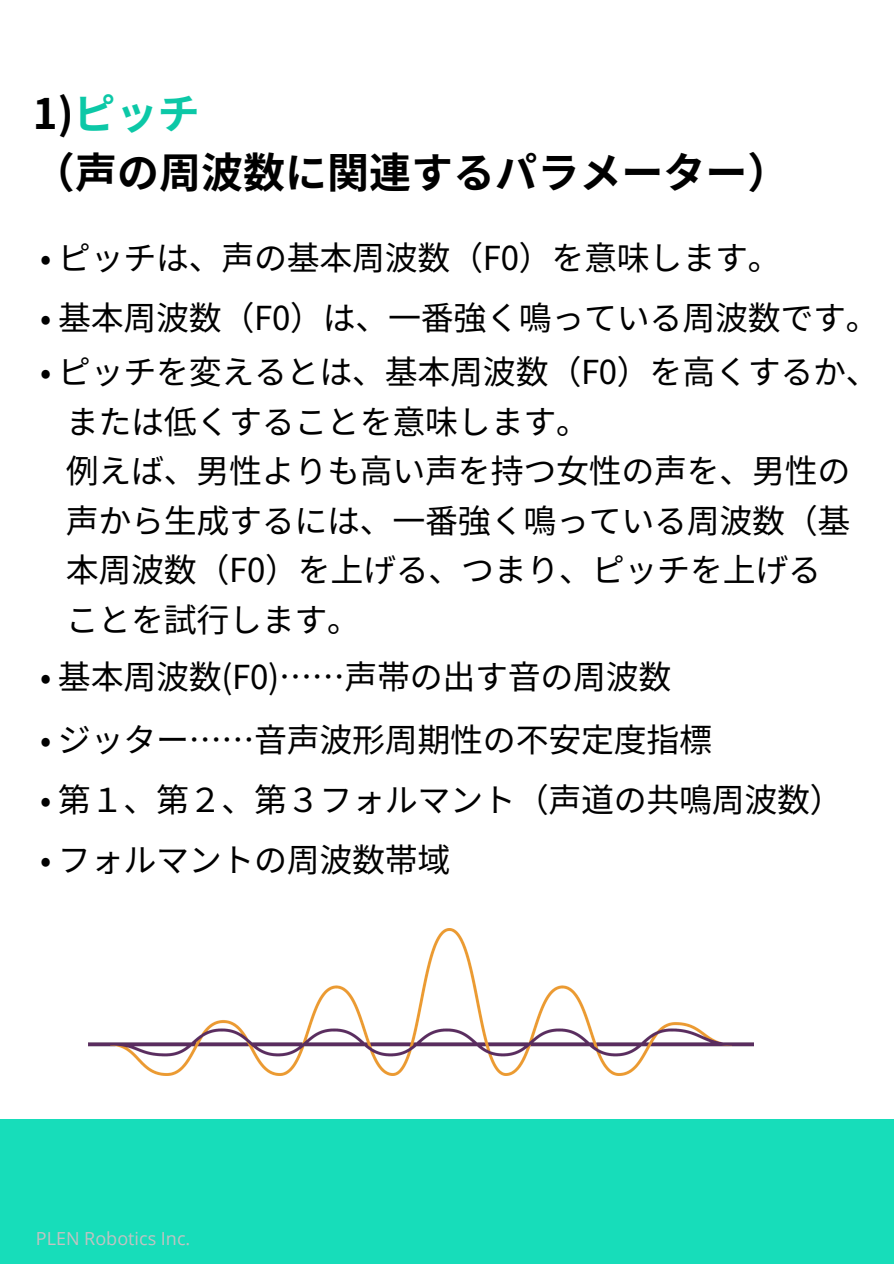
<style>
.page{position:relative;width:894px;height:1264px;background:#fff}
.page>*{position:absolute;margin:0;border:0;box-sizing:border-box;transform-origin:0 0}
.t1{font:700 42px/58.5px "Noto Sans JP";color:#000}
.t2{font:33px/49.5px "Noto Sans JP";letter-spacing:-.01em;color:#000}
.t3{font:18px "Open Sans";color:#c2c2c2}
.s1{color:#0cc8a7}
</style>
<div class="page">
<div style="left:0;top:1119px;width:893px;height:144px;background:#17ddba"></div>
<img style="left:88px;top:928px;width:665px;height:147px">
<p class="t1" style="left:33px;top:83px;width:757px">1)<span class="s1">ピッチ<br></span>（声の周波数に関連するパラメーター）</p>
<p class="t2" style="left:40px;top:232px;width:742px">• ピッチは、声の基本周波数（F0）を意味します。</p>
<p class="t2" style="left:40px;top:291px;width:840px">• 基本周波数（F0）は、一番強く鳴っている周波数です。</p>
<p class="t2" style="left:66px;top:345px;width:814px;text-indent:-26px">• ピッチを変えるとは、基本周波数（F0）を高くするか、または低くすることを意味します。<br>例えば、男性よりも高い声を持つ女性の声を、男性の声から生成するには、一番強く鳴っている周波数（基本周波数（F0）を上げる、つまり、ピッチを上げる<br>ことを試行します。</p>
<p class="t2" style="left:40px;top:650px;width:633px">• 基本周波数(F0)……声帯の出す音の周波数</p>
<p class="t2" style="left:40px;top:713px;width:673px">• ジッター……音声波形周期性の不安定度指標</p>
<p class="t2" style="left:40px;top:773px;width:804px">• 第１、第２、第３フォルマント（声道の共鳴周波数）</p>
<p class="t2" style="left:40px;top:832px;width:412px">• フォルマントの周波数帯域</p>
<h2 class="t3" style="left:36px;top:1225px;width:156px">PLEN Robotics Inc.</h2>
</div>
